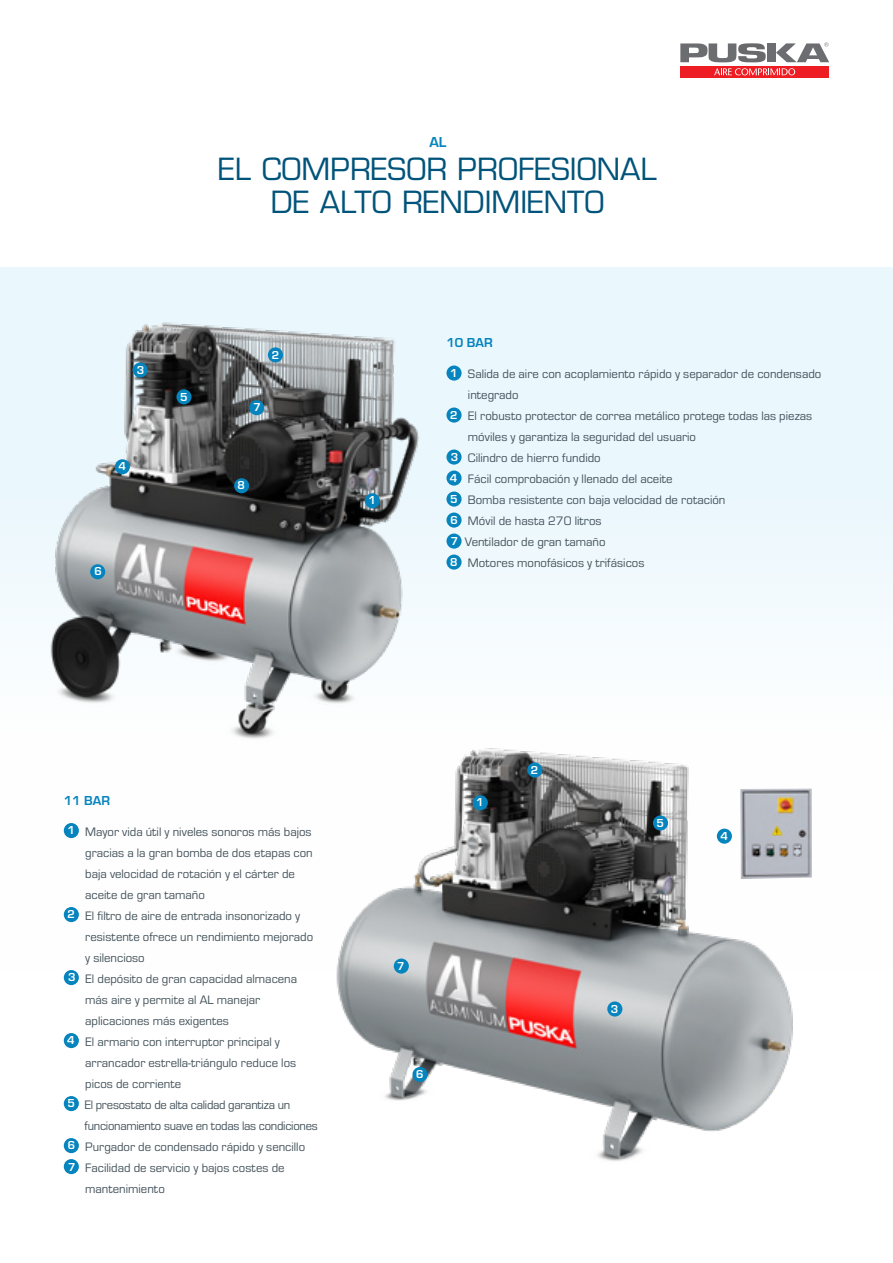
<style>
.page{position:relative;width:893px;height:1263px;background:#fff}
.page>*{position:absolute;margin:0;border:0;box-sizing:border-box;transform-origin:0 0}
.t1{font:29.85px/33px "Eurostile";color:#00537a;text-align:center}
.t2{font:700 15px "Eurostile";color:#0584bd}
.t3{font:700 13.5px "Eurostile";color:#0584bd}
.t4{font:12.75px "Eurostile";color:#425159}
.t5{font:12.75px "Eurostile";letter-spacing:-.02em;color:#425159}
.t6{font:700 12px "Eurostile";color:#fff}
.s1{font-weight:700;font-size:12px;color:#fff}
</style>
<div class="page">
<div style="left:0;top:267px;width:893px;height:702px;background:linear-gradient(to bottom,#e6f5fd,#fffffe)"></div>
<img style="left:16px;top:308px;width:430px;height:443px">
<svg style="left:446px;top:365px;width:16px;height:16px"></svg>
<svg style="left:446px;top:407px;width:16px;height:16px"></svg>
<svg style="left:446px;top:449px;width:16px;height:16px"></svg>
<svg style="left:446px;top:470px;width:16px;height:16px"></svg>
<svg style="left:446px;top:491px;width:16px;height:16px"></svg>
<svg style="left:446px;top:512px;width:16px;height:16px"></svg>
<svg style="left:446px;top:533px;width:16px;height:16px"></svg>
<svg style="left:446px;top:554px;width:16px;height:16px"></svg>
<div style="left:365px;top:493px;width:15px;height:15px;background:#0584bd;border-radius:50%"></div>
<div style="left:268px;top:347px;width:15px;height:15px;background:#0584bd;border-radius:50%"></div>
<div style="left:133px;top:362px;width:15px;height:16px;background:#0584bd;border-radius:50%"></div>
<div style="left:115px;top:459px;width:15px;height:15px;background:#0584bd;border-radius:50%"></div>
<div style="left:234px;top:478px;width:15px;height:15px;background:#0584bd;border-radius:50%"></div>
<div style="left:176px;top:389px;width:16px;height:15px;background:#0584bd;border-radius:50%"></div>
<div style="left:90px;top:564px;width:15px;height:15px;background:#0584bd;border-radius:50%"></div>
<div style="left:249px;top:400px;width:15px;height:15px;background:#0584bd;border-radius:50%"></div>
<img style="left:320px;top:706px;width:492px;height:455px">
<div style="left:473px;top:795px;width:15px;height:15px;background:#0584bd;border-radius:50%"></div>
<div style="left:527px;top:762px;width:15px;height:15px;background:#0584bd;border-radius:50%"></div>
<div style="left:607px;top:1001px;width:15px;height:15px;background:#0584bd;border-radius:50%"></div>
<div style="left:653px;top:815px;width:15px;height:15px;background:#0584bd;border-radius:50%"></div>
<div style="left:412px;top:1067px;width:16px;height:15px;background:#0584bd;border-radius:50%"></div>
<div style="left:394px;top:958px;width:15px;height:16px;background:#0584bd;border-radius:50%"></div>
<div style="left:64px;top:823px;width:15px;height:15px;background:#0584bd;border-radius:50%"></div>
<div style="left:64px;top:907px;width:15px;height:15px;background:#0584bd;border-radius:50%"></div>
<div style="left:64px;top:970px;width:15px;height:15px;background:#0584bd;border-radius:50%"></div>
<div style="left:64px;top:1033px;width:15px;height:15px;background:#0584bd;border-radius:50%"></div>
<div style="left:64px;top:1096px;width:15px;height:15px;background:#0584bd;border-radius:50%"></div>
<div style="left:64px;top:1138px;width:15px;height:15px;background:#0584bd;border-radius:50%"></div>
<div style="left:64px;top:1159px;width:15px;height:15px;background:#0584bd;border-radius:50%"></div>
<div style="left:717px;top:829px;width:15px;height:15px;background:#0584bd;border-radius:50%"></div>
<img style="left:740px;top:788px;width:72px;height:91px">
<div style="left:681px;top:66px;width:148px;height:11px;background:#ee1d23"></div>
<svg style="left:714px;top:68px;width:81px;height:7px"></svg>
<svg style="left:680px;top:43px;width:86px;height:19px"></svg>
<svg style="left:776px;top:43px;width:53px;height:19px"></svg>
<div style="left:767px;top:43px;width:9px;height:19px;background:#6c6d70"></div>
<p class="t2" style="left:429px;top:134px;width:18px">AL</p>
<h1 class="t1" style="left:218px;top:153px;width:441px">EL COMPRESOR PROFESIONAL<br>DE ALTO RENDIMIENTO</h1>
<p class="t6" style="left:137px;top:363px;width:9px">3</p>
<p class="t6" style="left:118px;top:460px;width:9px">4</p>
<p class="t6" style="left:180px;top:390px;width:9px">5</p>
<p class="t6" style="left:94px;top:565px;width:9px">6</p>
<p class="t6" style="left:272px;top:348px;width:9px">2</p>
<p class="t6" style="left:253px;top:401px;width:9px">7</p>
<p class="t6" style="left:238px;top:479px;width:9px">8</p>
<p class="t6" style="left:368px;top:494px;width:9px">1</p>
<p class="t3" style="left:446px;top:336px;width:48px">10 BAR</p>
<p class="t4" style="left:450px;top:366px;width:373px"><span class="s1">1</span> Salida de aire con acoplamiento rápido y separador de condensado</p>
<p class="t4" style="left:468px;top:387px;width:52px">integrado</p>
<p class="t4" style="left:450px;top:408px;width:363px"><span class="s1">2</span> El robusto protector de correa metálico protege todas las piezas</p>
<p class="t4" style="left:468px;top:429px;width:230px">móviles y garantiza la seguridad del usuario</p>
<p class="t4" style="left:451px;top:450px;width:151px"><span class="s1">3</span> Cilindro de hierro fundido</p>
<p class="t4" style="left:450px;top:471px;width:224px"><span class="s1">4</span> Fácil comprobación y llenado del aceite</p>
<p class="t4" style="left:450px;top:492px;width:277px"><span class="s1">5</span> Bomba resistente con baja velocidad de rotación</p>
<p class="t4" style="left:450px;top:513px;width:153px"><span class="s1">6</span> Móvil de hasta 270 litros</p>
<p class="t4" style="left:451px;top:534px;width:156px"><span class="s1">7</span> Ventilador de gran tamaño</p>
<p class="t4" style="left:450px;top:555px;width:196px"><span class="s1">8</span> Motores monofásicos y trifásicos</p>
<p class="t3" style="left:64px;top:793px;width:48px">11 BAR</p>
<p class="t4" style="left:67px;top:823px;width:246px"><span class="s1">1</span> Mayor vida útil y niveles sonoros más bajos</p>
<p class="t4" style="left:85px;top:844px;width:229px">gracias a la gran bomba de dos etapas con</p>
<p class="t4" style="left:85px;top:865px;width:211px">baja velocidad de rotación y el cárter de</p>
<p class="t4" style="left:85px;top:886px;width:121px">aceite de gran tamaño</p>
<p class="t4" style="left:68px;top:907px;width:234px"><span class="s1">2</span> El filtro de aire de entrada insonorizado y</p>
<p class="t4" style="left:85px;top:928px;width:229px">resistente ofrece un rendimiento mejorado</p>
<p class="t4" style="left:85px;top:949px;width:61px">y silencioso</p>
<p class="t4" style="left:68px;top:970px;width:231px"><span class="s1">3</span> El depósito de gran capacidad almacena</p>
<p class="t4" style="left:85px;top:991px;width:176px">más aire y permite al AL manejar</p>
<p class="t4" style="left:85px;top:1012px;width:145px">aplicaciones más exigentes</p>
<p class="t4" style="left:67px;top:1033px;width:214px"><span class="s1">4</span> El armario con interruptor principal y</p>
<p class="t4" style="left:85px;top:1054px;width:212px">arrancador estrella-triángulo reduce los</p>
<p class="t4" style="left:85px;top:1075px;width:98px">picos de corriente</p>
<p class="t5" style="left:68px;top:1096px;width:224px"><span class="s1">5</span> El presostato de alta calidad garantiza un</p>
<p class="t5" style="left:84px;top:1117px;width:235px">funcionamiento suave en todas las condiciones</p>
<p class="t4" style="left:68px;top:1138px;width:239px"><span class="s1">6</span> Purgador de condensado rápido y sencillo</p>
<p class="t4" style="left:68px;top:1159px;width:218px"><span class="s1">7</span> Facilidad de servicio y bajos costes de</p>
<p class="t4" style="left:85px;top:1180px;width:81px">mantenimiento</p>
<p class="t6" style="left:476px;top:796px;width:9px">1</p>
<p class="t6" style="left:531px;top:763px;width:9px">2</p>
<p class="t6" style="left:397px;top:959px;width:9px">7</p>
<p class="t6" style="left:416px;top:1068px;width:9px">6</p>
<p class="t6" style="left:656px;top:816px;width:9px">5</p>
<p class="t6" style="left:720px;top:829px;width:9px">4</p>
<p class="t6" style="left:611px;top:1002px;width:9px">3</p>
</div>
